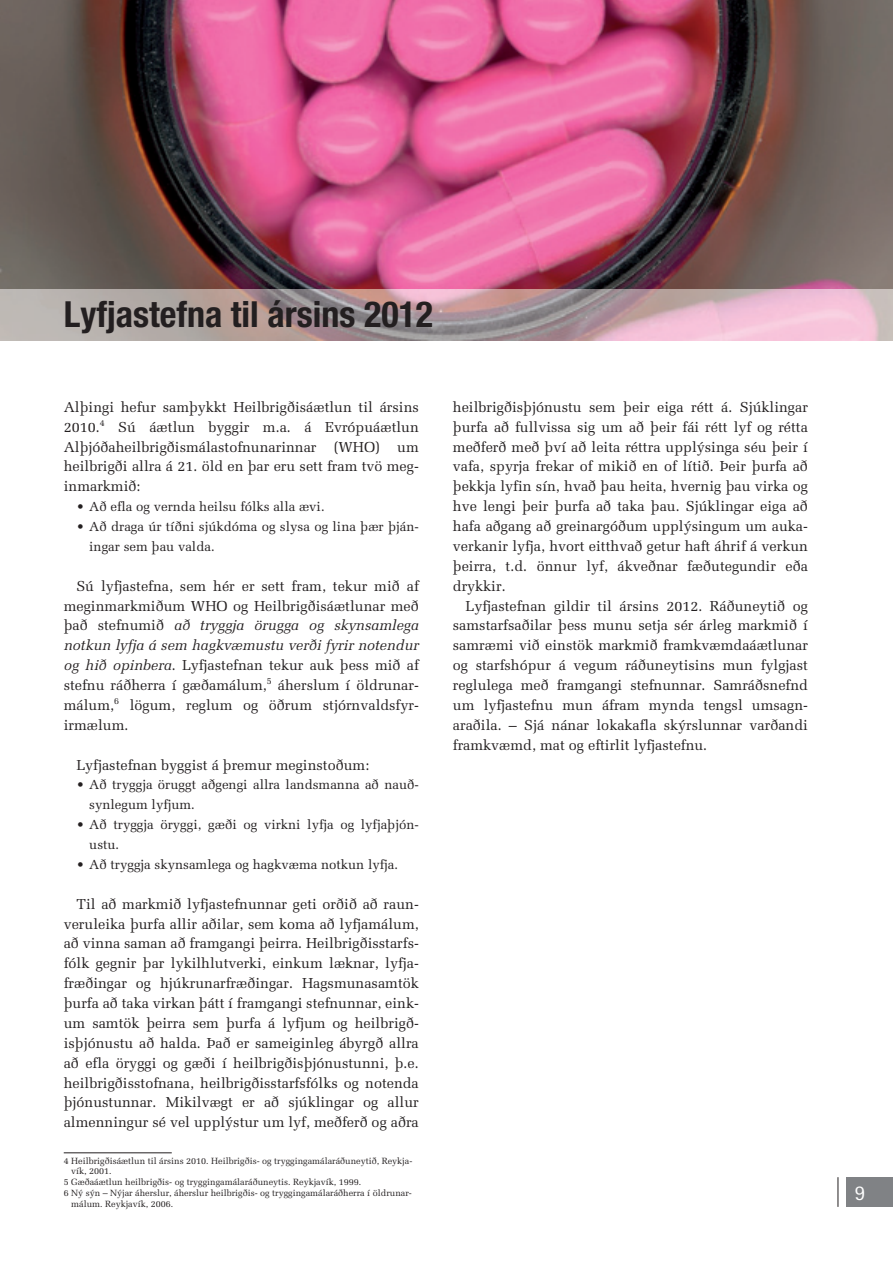
<style>
.page{position:relative;width:893px;height:1263px;background:#fff}
.page>*{position:absolute;margin:0;border:0;box-sizing:border-box;transform-origin:0 0}
.t1{font:700 condensed 36px "Helvetica Neue";color:#231f20}
.t2{font:21px "Rotis Sans Serif";color:#fff}
.t3{font:14.4px/19.8px "Melior";color:#231f20;text-align:justify}
.t4{font:13.2px/20px "Melior";color:#231f20}
.t5{font:9px "Melior";color:#231f20}
.s1{font-style:italic}
</style>
<div class="page">
<hr style="left:838px;top:1177px;width:1px;height:30px;background:#231f20">
<div style="left:846px;top:1177px;width:47px;height:30px;background:#808285"></div>
<hr style="left:64px;top:1153px;width:108px;height:1px;background:#231f20">
<img style="left:0;top:0;width:893px;height:289px">
<svg style="left:0;top:289px;width:893px;height:52px;background:#bda6ab"></svg>
<h1 class="t1" style="left:64px;top:301px;width:371px">Lyfjastefna til ársins 2012</h1>
<p class="t3" style="left:64px;top:398px;width:357px">Alþingi hefur samþykkt Heilbrigðisáætlun til ársins 2010.<sup>4</sup> Sú áætlun byggir m.a. á Evrópuáætlun Alþjóðaheilbrigðismálastofnunarinnar (WHO) um heilbrigði allra á 21. öld en þar eru sett fram tvö meg&shy;inmarkmið:</p>
<p class="t4" style="left:76px;top:498px;width:250px">• Að efla og vernda heilsu fólks alla ævi.</p>
<p class="t4" style="left:89px;top:518px;width:331px;text-indent:-13px">• Að draga úr tíðni sjúkdóma og slysa og lina þær þján&shy;ingar sem þau valda.</p>
<p class="t3" style="left:64px;top:577px;width:357px;text-indent:13px">Sú lyfjastefna, sem hér er sett fram, tekur mið af meginmarkmiðum WHO og Heilbrigðisáætlunar með það stefnumið <span class="s1">að tryggja örugga og skynsamlega notkun lyfja á sem hagkvæmustu verði fyrir notendur og hið opinbera</span>. Lyfjastefnan tekur auk þess mið af stefnu ráðherra í gæðamálum,<sup>5</sup> áherslum í öldrunar&shy;málum,<sup>6</sup> lögum, reglum og öðrum stjórnvaldsfyr&shy;irmælum.</p>
<p class="t3" style="left:76px;top:756px;width:294px">Lyfjastefnan byggist á þremur meginstoðum:</p>
<p class="t4" style="left:89px;top:776px;width:331px;text-indent:-13px">• Að tryggja öruggt aðgengi allra landsmanna að nauð&shy;synlegum lyfjum.</p>
<p class="t4" style="left:89px;top:816px;width:331px;text-indent:-13px">• Að tryggja öryggi, gæði og virkni lyfja og lyfjaþjón&shy;ustu.</p>
<p class="t4" style="left:76px;top:856px;width:323px">• Að tryggja skynsamlega og hagkvæma notkun lyfja.</p>
<p class="t3" style="left:64px;top:895px;width:357px;text-indent:13px">Til að markmið lyfjastefnunnar geti orðið að raun&shy;veruleika þurfa allir aðilar, sem koma að lyfjamálum, að vinna saman að framgangi þeirra. Heilbrigðisstarfs&shy;fólk gegnir þar lykilhlutverki, einkum læknar, lyfja&shy;fræðingar og hjúkrunarfræðingar. Hagsmuna samtök þurfa að taka virkan þátt í framgangi stefnunnar, eink&shy;um samtök þeirra sem þurfa á lyfjum og heilbrigð&shy;isþjónustu að halda. Það er sameiginleg ábyrgð allra að efla öryggi og gæði í heilbrigðisþjónustunni, þ.e. heilbrigðisstofnana, heilbrigðis starfsfólks og notenda þjónustunnar. Mikilvægt er að sjúklingar og allur almenningur sé vel upplýstur um lyf, meðferð og aðra</p>
<p class="t5" style="left:64px;top:1157px;width:350px">4 Heilbrigðisáætlun til ársins 2010. Heilbrigðis- og tryggingamálaráðuneytið, Reykja-</p>
<p class="t5" style="left:71px;top:1168px;width:42px">vík, 2001.</p>
<p class="t5" style="left:64px;top:1179px;width:299px">5 Gæðaáætlun heilbrigðis- og tryggingamálaráðuneytis. Reykjavík, 1999.</p>
<p class="t5" style="left:64px;top:1189px;width:350px">6 Ný sýn – Nýjar áherslur, áherslur heilbrigðis- og tryggingamálaráðherra í öldrunar-</p>
<p class="t5" style="left:71px;top:1200px;width:104px">málum. Reykjavík, 2006.</p>
<p class="t3" style="left:453px;top:398px;width:357px">heilbrigðisþjónustu sem þeir eiga rétt á. Sjúklingar þurfa að fullvissa sig um að þeir fái rétt lyf og rétta meðferð með því að leita réttra upplýsinga séu þeir í vafa, spyrja frekar of mikið en of lítið. Þeir þurfa að þekkja lyfin sín, hvað þau heita, hvernig þau virka og hve lengi þeir þurfa að taka þau. Sjúklingar eiga að hafa aðgang að greinargóðum upplýsingum um auka&shy;verkanir lyfja, hvort eitthvað getur haft áhrif á verkun þeirra, t.d. önnur lyf, ákveðnar fæðutegundir eða drykkir.</p>
<p class="t3" style="left:453px;top:597px;width:357px;text-indent:13px">Lyfjastefnan gildir til ársins 2012. Ráðuneytið og samstarfsaðilar þess munu setja sér árleg markmið í samræmi við einstök markmið framkvæmdaáætlunar og starfshópur á vegum ráðuneytisins mun fylgjast reglulega með framgangi stefnunnar. Samráðsnefnd um lyfjastefnu mun áfram mynda tengsl umsagn&shy;araðila. – Sjá nánar lokakafla skýrslunnar varðandi framkvæmd, mat og eftirlit lyfjastefnu.</p>
<h2 class="t2" style="left:855px;top:1186px;width:12px">9</h2>
</div>
